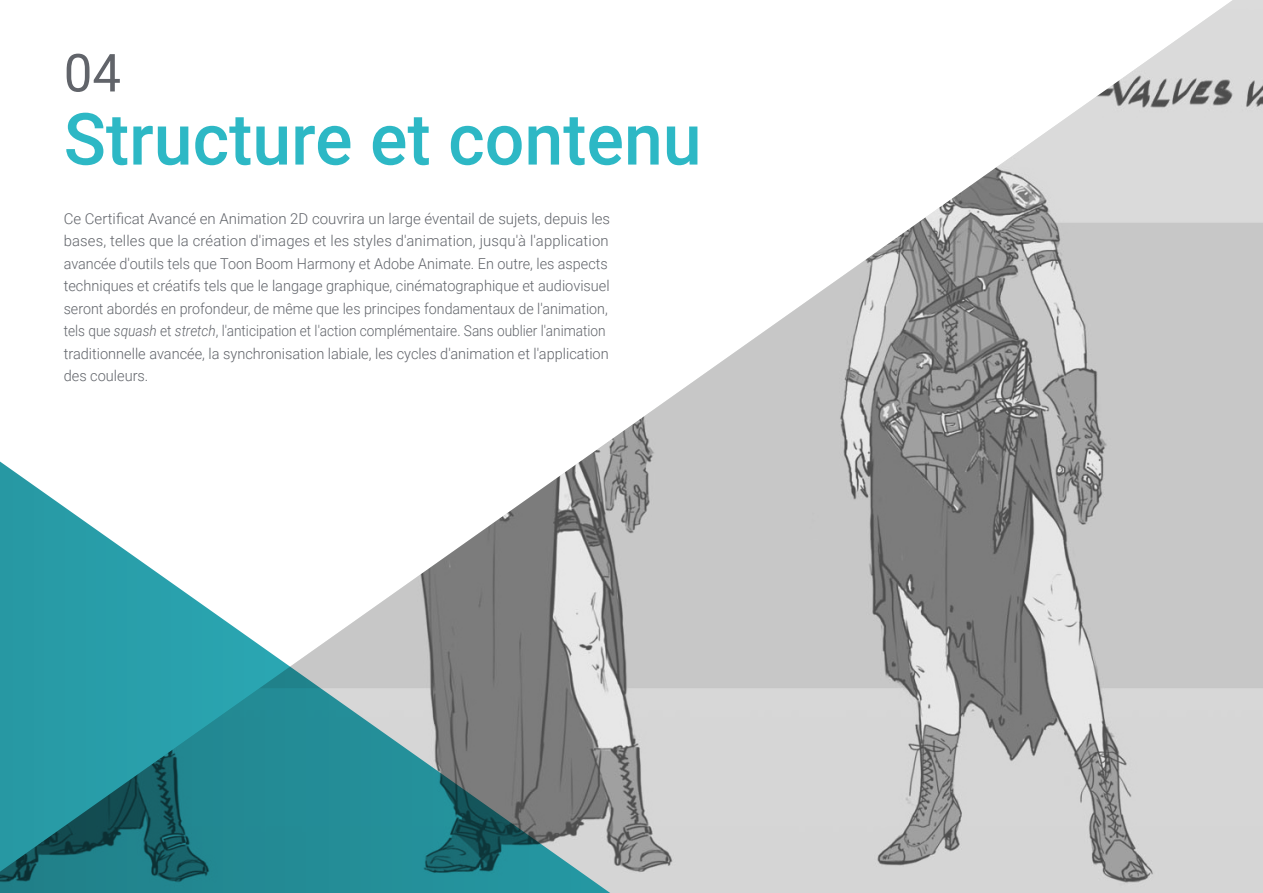
<style>
.page{position:relative;width:1263px;height:893px;background:#fff}
.page>*{position:absolute;margin:0;border:0;box-sizing:border-box;transform-origin:0 0}
.t1{font:500 72px "Roboto";color:#2db8c5}
.t2{font:52.5px "Roboto";color:#61646a}
.t3{font:300 15px/22.5px "Roboto";color:#61646a}
.s1{font-style:italic}
</style>
<div class="page">
<img style="left:602px;top:0;width:661px;height:893px">
<svg style="left:0;top:446px;width:640px;height:447px"></svg>
<h2 class="t2" style="left:64px;top:36px;width:59px">04</h2>
<h1 class="t1" style="left:64px;top:89px;width:639px">Structure et contenu</h1>
<p class="t3" style="left:64px;top:207px;width:548px">Ce Certificat Avancé en Animation 2D couvrira un large éventail de sujets, depuis les bases, telles que la création d'images et les styles d'animation, jusqu'à l'application avancée d'outils tels que Toon Boom Harmony et Adobe Animate. En outre, les aspects techniques et créatifs tels que le langage graphique, cinématographique et audiovisuel seront abordés en profondeur, de même que les principes fondamentaux de l'animation, tels que <span class="s1">squash</span> et <span class="s1">stretch</span>, l'anticipation et l'action complémentaire. Sans oublier l'animation traditionnelle avancée, la synchronisation labiale, les cycles d'animation et l'application des couleurs.</p>
</div>
